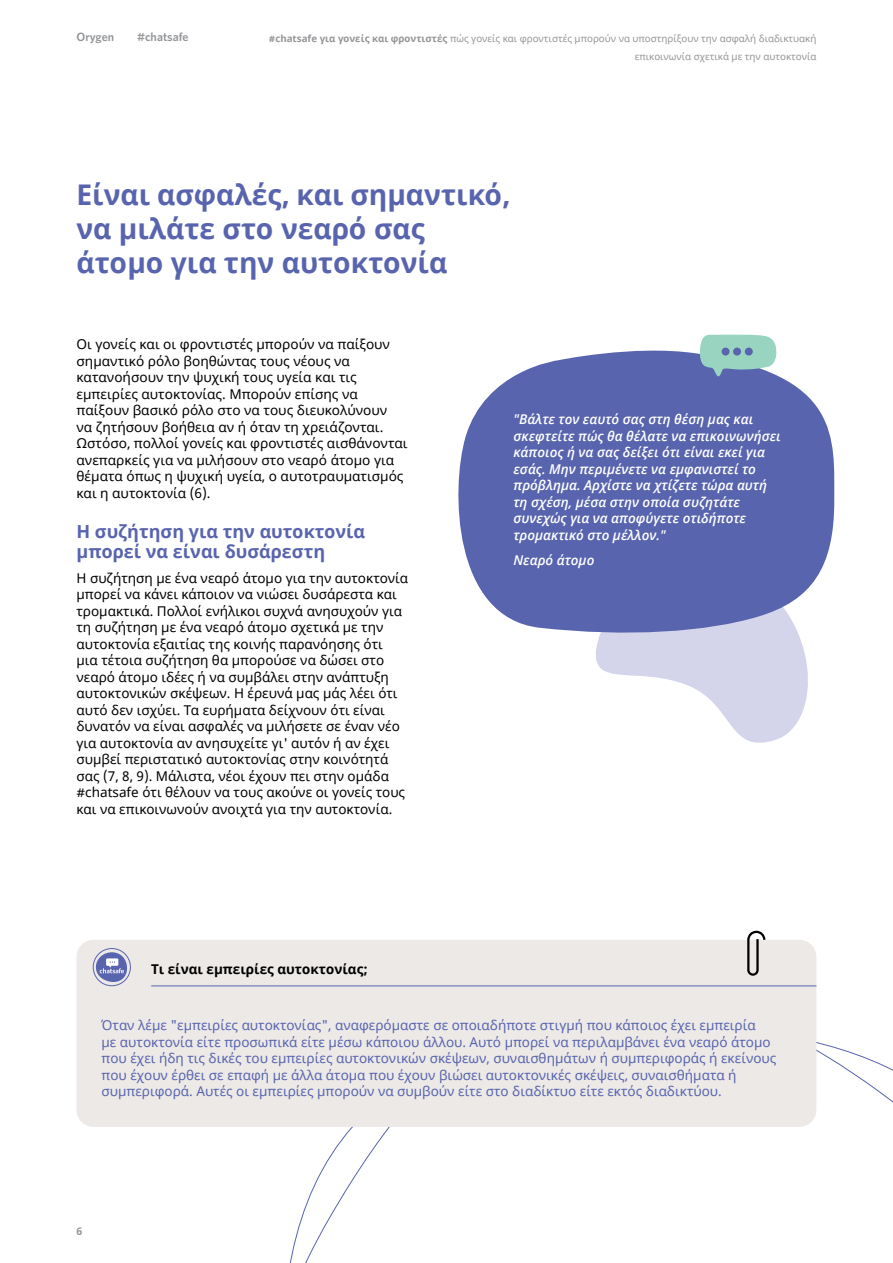
<style>
.page{position:relative;width:893px;height:1263px;background:#fff}
.page>*{position:absolute;margin:0;border:0;box-sizing:border-box;transform-origin:0 0}
.t1{font:700 28.5px/34.2px "Noto Sans";color:#5864ae}
.t2{font:700 18px/19.5px "Noto Sans";color:#5864ae}
.t3{font:13.5px/16.5px "Noto Sans";color:#000}
.t4{font:13.5px/16.5px "Noto Sans";color:#5864ae}
.t5{font:italic 600 13.5px/16.5px "Open Sans";color:#fff}
.t6{font:700 13.5px "Noto Sans";color:#000}
.t7{font:600 12px "Whitney";color:#939598}
.t8{font:700 10.5px "Noto Sans";color:#939598}
.t9{font:9.75px/18px "Noto Sans";color:#939598;text-align:right}
.s1{font-weight:700}
</style>
<div class="page">
<svg style="left:596px;top:637px;width:212px;height:106px;fill:#d4d4eb"></svg>
<svg style="left:458px;top:350px;width:377px;height:287px;background:#707bba"></svg>
<svg style="left:699px;top:335px;width:78px;height:42px;background:#93c1c1"></svg>
<div style="left:722px;top:348px;width:7px;height:8px;background:#5864ae;border-radius:50%"></div>
<div style="left:733px;top:348px;width:8px;height:8px;background:#5864ae;border-radius:50%"></div>
<div style="left:745px;top:348px;width:8px;height:8px;background:#5864ae;border-radius:50%"></div>
<div style="left:77px;top:940px;width:739px;height:187px;background:#ece9e7;border-radius:17px"></div>
<hr style="left:151px;top:985px;width:665px;height:1px;background:#5864ae">
<div style="left:93px;top:948px;width:38px;height:38px;border:1px solid #5864ae;border-radius:50%"></div>
<svg style="left:94px;top:950px;width:35px;height:34px"></svg>
<svg style="left:747px;top:930px;width:19px;height:46px"></svg>
<p class="t7" style="left:77px;top:29px;width:39px">Orygen</p>
<p class="t7" style="left:137px;top:29px;width:53px">#chatsafe</p>
<p class="t9" style="left:269px;top:30px;width:549px"><span class="s1">#chatsafe για γονείς και φροντιστές</span> πώς γονείς και φροντιστές μπορούν να υποστηρίξουν την ασφαλή διαδικτυακή επικοινωνία σχετικά με την αυτοκτονία</p>
<h1 class="t1" style="left:76px;top:178px;width:436px">Είναι ασφαλές, και σημαντικό, να μιλάτε στο νεαρό σας άτομο για την αυτοκτονία</h1>
<p class="t3" style="left:76px;top:336px;width:333px">Οι γονείς και οι φροντιστές μπορούν να παίξουν σημαντικό ρόλο βοηθώντας τους νέους να κατανοήσουν την ψυχική τους υγεία και τις εμπειρίες αυτοκτονίας. Μπορούν επίσης να παίξουν βασικό ρόλο στο να τους διευκολύνουν<br>να ζητήσουν βοήθεια αν ή όταν τη χρειάζονται.<br>Ωστόσο, πολλοί γονείς και φροντιστές αισθάνονται ανεπαρκείς για να μιλήσουν στο νεαρό άτομο για θέματα όπως η ψυχική υγεία, ο αυτοτραυματισμός και η αυτοκτονία (6).</p>
<h2 class="t2" style="left:76px;top:522px;width:290px">Η συζήτηση για την αυτοκτονία μπορεί να είναι δυσάρεστη</h2>
<p class="t3" style="left:76px;top:570px;width:333px">Η συζήτηση με ένα νεαρό άτομο για την αυτοκτονία μπορεί να κάνει κάποιον να νιώσει δυσάρεστα και τρομακτικά. Πολλοί ενήλικοι συχνά ανησυχούν για τη συζήτηση με ένα νεαρό άτομο σχετικά με την αυτοκτονία εξαιτίας της κοινής παρανόησης ότι<br>μια τέτοια συζήτηση θα μπορούσε να δώσει στο νεαρό άτομο ιδέες ή να συμβάλει στην ανάπτυξη αυτοκτονικών σκέψεων. Η έρευνά μας μάς λέει ότι αυτό δεν ισχύει. Τα ευρήματα δείχνουν ότι είναι δυνατόν να είναι ασφαλές να μιλήσετε σε έναν νέο για αυτοκτονία αν ανησυχείτε γι' αυτόν ή αν έχει συμβεί περιστατικό αυτοκτονίας στην κοινότητά σας (7, 8, 9). Μάλιστα, νέοι έχουν πει στην ομάδα #chatsafe ότι θέλουν να τους ακούνε οι γονείς τους και να επικοινωνούν ανοιχτά για την αυτοκτονία.</p>
<p class="t6" style="left:151px;top:960px;width:218px">Τι είναι εμπειρίες αυτοκτονίας;</p>
<p class="t5" style="left:513px;top:411px;width:269px">"Βάλτε τον εαυτό σας στη θέση μας και σκεφτείτε πώς θα θέλατε να επικοινωνήσει κάποιος ή να σας δείξει ότι είναι εκεί για εσάς. Μην περιμένετε να εμφανιστεί το πρόβλημα. Αρχίστε να χτίζετε τώρα αυτή τη σχέση, μέσα στην οποία συζητάτε συνεχώς για να αποφύγετε οτιδήποτε τρομακτικό στο μέλλον."</p>
<p class="t5" style="left:513px;top:551px;width:82px">Νεαρό άτομο</p>
<p class="t4" style="left:102px;top:1017px;width:676px">Όταν λέμε "εμπειρίες αυτοκτονίας", αναφερόμαστε σε οποιαδήποτε στιγμή που κάποιος έχει εμπειρία<br>με αυτοκτονία είτε προσωπικά είτε μέσω κάποιου άλλου. Αυτό μπορεί να περιλαμβάνει ένα νεαρό άτομο που έχει ήδη τις δικές του εμπειρίες αυτοκτονικών σκέψεων, συναισθημάτων ή συμπεριφοράς ή εκείνους που έχουν έρθει σε επαφή με άλλα άτομα που έχουν βιώσει αυτοκτονικές σκέψεις, συναισθήματα ή συμπεριφορά. Αυτές οι εμπειρίες μπορούν να συμβούν είτε στο διαδίκτυο είτε εκτός διαδικτύου.</p>
<p class="t8" style="left:77px;top:1224px;width:7px">6</p>
</div>
